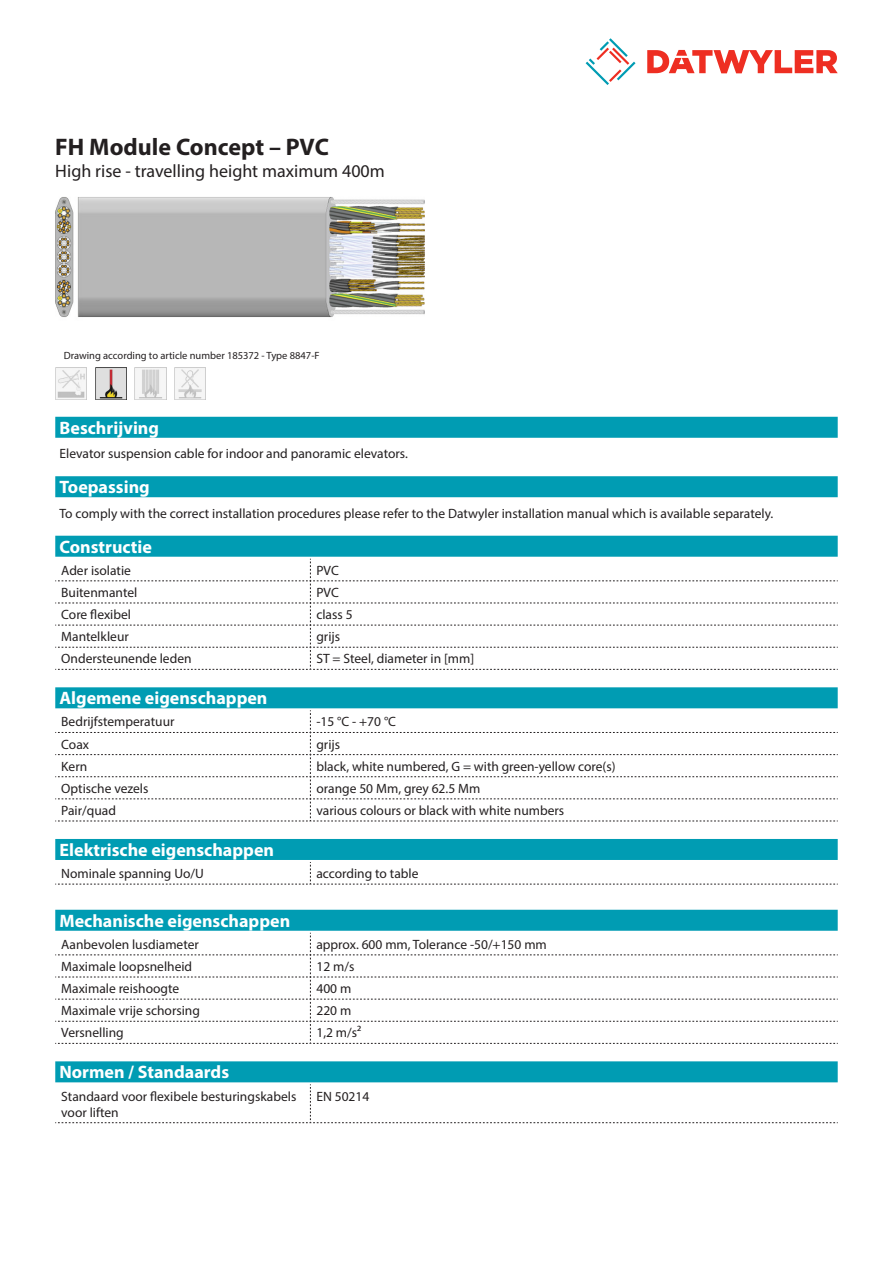
<style>
.page{position:relative;width:893px;height:1263px;background:#fff}
.page>*{position:absolute;margin:0;border:0;box-sizing:border-box;transform-origin:0 0}
.Product_Head{font:700 24px "Myriad Pro";color:#231f20}
.Standard_Head_Proper{font:700 18px "Myriad Pro";color:#fff}
.SubHead{font:18px "Myriad Pro";color:#231f20}
.myriad_light_propert{font:13.5px/16.2px "Myriad Pro";color:#231f20}
.Standard_text{font:13.5px "Myriad Pro";color:#231f20}
.imagetext{font:10.5px "Myriad Pro";color:#231f20}
</style>
<div class="page">
<svg style="left:586px;top:38px;width:49px;height:47px"></svg>
<svg style="left:647px;top:50px;width:191px;height:23px"></svg>
<div style="left:55px;top:1061px;width:783px;height:21px;background:#009cb3"></div>
<svg style="left:55px;top:1084px;width:783px;height:39px"></svg>
<div style="left:55px;top:536px;width:783px;height:21px;background:#009cb3"></div>
<svg style="left:55px;top:559px;width:783px;height:111px"></svg>
<div style="left:55px;top:910px;width:783px;height:21px;background:#009cb3"></div>
<svg style="left:55px;top:933px;width:783px;height:111px"></svg>
<img style="left:55px;top:197px;width:369px;height:120px">
<div style="left:55px;top:417px;width:783px;height:21px;background:#009cb3"></div>
<img style="left:174px;top:368px;width:32px;height:31px">
<img style="left:135px;top:368px;width:31px;height:31px">
<img style="left:95px;top:368px;width:31px;height:31px">
<img style="left:55px;top:368px;width:32px;height:31px">
<div style="left:55px;top:476px;width:783px;height:21px;background:#009cb3"></div>
<div style="left:55px;top:687px;width:783px;height:21px;background:#009cb3"></div>
<svg style="left:55px;top:710px;width:783px;height:112px"></svg>
<div style="left:55px;top:839px;width:783px;height:21px;background:#009cb3"></div>
<svg style="left:55px;top:862px;width:783px;height:23px"></svg>
<p class="Product_Head" style="left:55px;top:131px;width:275px">FH Module Concept – PVC</p>
<p class="SubHead" style="left:55px;top:160px;width:331px">High rise - travelling height maximum 400m</p>
<p class="imagetext" style="left:64px;top:349px;width:257px">Drawing according to article number 185372 - Type 8847-F</p>
<p class="Standard_Head_Proper" style="left:60px;top:416px;width:101px">Beschrijving</p>
<p class="Standard_text" style="left:60px;top:446px;width:350px">Elevator suspension cable for indoor and panoramic elevators.</p>
<p class="Standard_Head_Proper" style="left:60px;top:475px;width:92px">Toepassing</p>
<p class="Standard_text" style="left:60px;top:505px;width:715px">To comply with the correct installation procedures please refer to the Datwyler installation manual which is available separately.</p>
<p class="Standard_Head_Proper" style="left:60px;top:535px;width:94px">Constructie</p>
<p class="myriad_light_propert" style="left:61px;top:562px;width:71px">Ader isolatie</p>
<p class="myriad_light_propert" style="left:316px;top:562px;width:24px">PVC</p>
<p class="myriad_light_propert" style="left:61px;top:584px;width:78px">Buitenmantel</p>
<p class="myriad_light_propert" style="left:316px;top:584px;width:24px">PVC</p>
<p class="myriad_light_propert" style="left:61px;top:606px;width:71px">Core flexibel</p>
<p class="myriad_light_propert" style="left:316px;top:606px;width:38px">class 5</p>
<p class="myriad_light_propert" style="left:61px;top:628px;width:69px">Mantelkleur</p>
<p class="myriad_light_propert" style="left:316px;top:628px;width:25px">grijs</p>
<p class="myriad_light_propert" style="left:61px;top:650px;width:132px">Ondersteunende leden</p>
<p class="myriad_light_propert" style="left:316px;top:650px;width:159px">ST = Steel, diameter in [mm]</p>
<p class="Standard_Head_Proper" style="left:60px;top:686px;width:209px">Algemene eigenschappen</p>
<p class="myriad_light_propert" style="left:61px;top:714px;width:115px">Bedrijfstemperatuur</p>
<p class="myriad_light_propert" style="left:316px;top:714px;width:81px">-15 °C - +70 °C</p>
<p class="myriad_light_propert" style="left:61px;top:736px;width:29px">Coax</p>
<p class="myriad_light_propert" style="left:316px;top:736px;width:25px">grijs</p>
<p class="myriad_light_propert" style="left:61px;top:758px;width:28px">Kern</p>
<p class="myriad_light_propert" style="left:316px;top:758px;width:301px">black, white numbered, G = with green-yellow core(s)</p>
<p class="myriad_light_propert" style="left:61px;top:780px;width:89px">Optische vezels</p>
<p class="myriad_light_propert" style="left:316px;top:780px;width:166px">orange 50 Μm, grey 62.5 Μm</p>
<p class="myriad_light_propert" style="left:61px;top:802px;width:56px">Pair/quad</p>
<p class="myriad_light_propert" style="left:316px;top:802px;width:249px">various colours or black with white numbers</p>
<p class="Standard_Head_Proper" style="left:60px;top:838px;width:216px">Elektrische eigenschappen</p>
<p class="myriad_light_propert" style="left:61px;top:865px;width:144px">Nominale spanning Uo/U</p>
<p class="myriad_light_propert" style="left:316px;top:865px;width:104px">according to table</p>
<p class="Standard_Head_Proper" style="left:60px;top:909px;width:232px">Mechanische eigenschappen</p>
<p class="myriad_light_propert" style="left:61px;top:936px;width:139px">Aanbevolen lusdiameter</p>
<p class="myriad_light_propert" style="left:316px;top:936px;width:232px">approx. 600 mm, Tolerance -50/+150 mm</p>
<p class="myriad_light_propert" style="left:61px;top:958px;width:132px">Maximale loopsnelheid</p>
<p class="myriad_light_propert" style="left:316px;top:958px;width:39px">12 m/s</p>
<p class="myriad_light_propert" style="left:61px;top:980px;width:119px">Maximale reishoogte</p>
<p class="myriad_light_propert" style="left:316px;top:980px;width:36px">400 m</p>
<p class="myriad_light_propert" style="left:61px;top:1002px;width:140px">Maximale vrije schorsing</p>
<p class="myriad_light_propert" style="left:316px;top:1002px;width:36px">220 m</p>
<p class="myriad_light_propert" style="left:61px;top:1024px;width:64px">Versnelling</p>
<p class="myriad_light_propert" style="left:316px;top:1024px;width:46px">1,2 m/s²</p>
<p class="Standard_Head_Proper" style="left:60px;top:1060px;width:171px">Normen / Standaards</p>
<p class="myriad_light_propert" style="left:61px;top:1088px;width:237px">Standaard voor flexibele besturingskabels voor liften</p>
<p class="myriad_light_propert" style="left:316px;top:1088px;width:55px">EN 50214</p>
</div>
